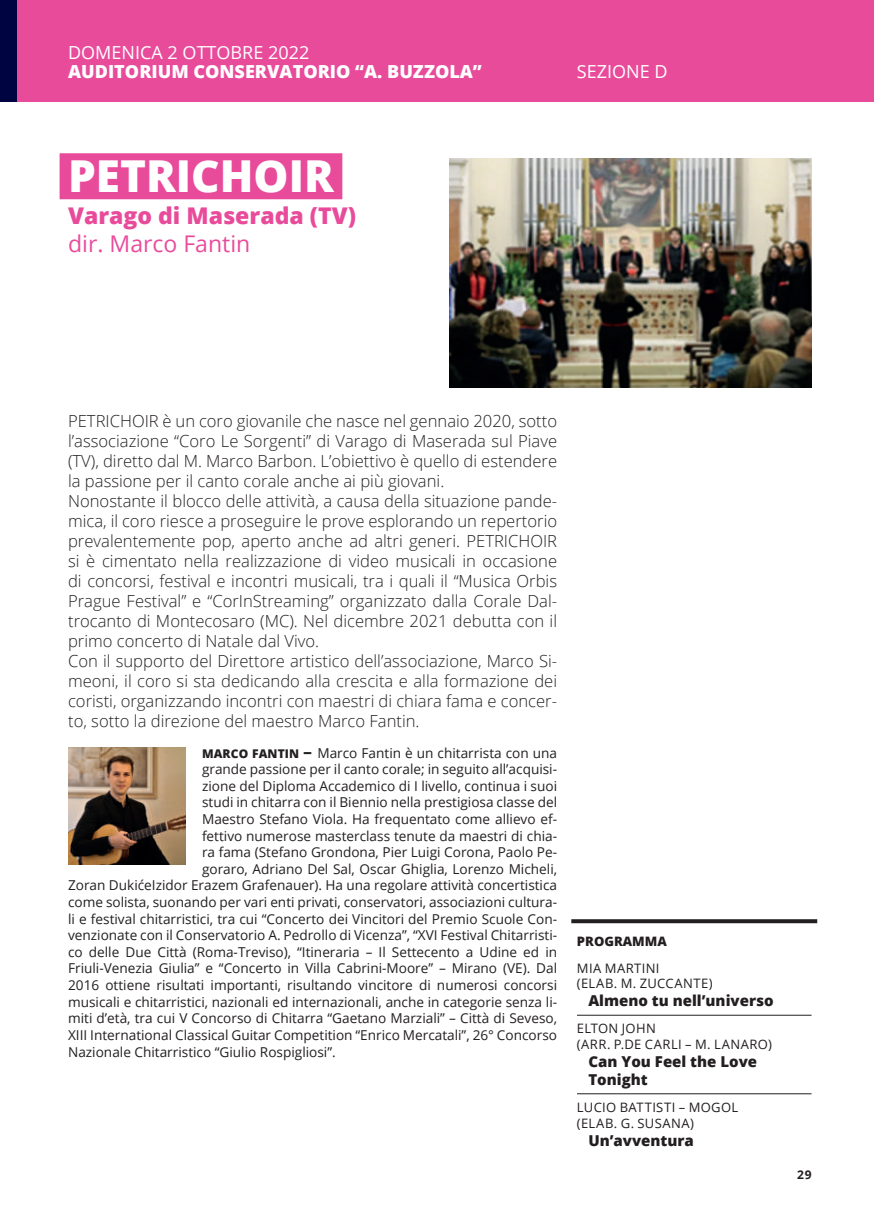
<style>
.page{position:relative;width:874px;height:1225px;background:#fff}
.page>*{position:absolute;margin:0;border:0;box-sizing:border-box;transform-origin:0 0}
.t1{font:800 44px "Open Sans";color:#fff}
.t2{font:800 23px "Open Sans";color:#e94b9b}
.t3{font:23px "Open Sans";color:#e94b9b}
.t4{font:800 18px "Open Sans";color:#fff}
.t5{font:18px "Open Sans";color:#fff}
.t6{font:300 16.6px/20px "Open Sans";color:#231f20}
.t7{font:800 15px/18px "Open Sans";color:#231f20}
.t8{font:13.6px "Open Sans";color:#231f20}
.t9{font:13px/15.6px "Open Sans";letter-spacing:.03em;color:#231f20}
.t10{font:800 13px "Open Sans";color:#231f20}
.t11{font:700 12px "Open Sans";color:#231f20}
.s1{font-weight:800;font-size:12px}
.s2{font-weight:700;font-size:18px}
</style>
<div class="page">
<div style="left:17px;top:0;width:856px;height:102px;background:#e94b9b"></div>
<div style="left:0;top:0;width:17px;height:102px;background:#000541"></div>
<img style="left:449px;top:159px;width:362px;height:228px">
<img style="left:68px;top:747px;width:117px;height:117px">
<svg style="left:571px;top:919px;width:245px;height:4px"></svg>
<hr style="left:576px;top:1015px;width:235px;height:1px;background:#231f20">
<hr style="left:576px;top:1093px;width:235px;height:1px;background:#231f20">
<div style="left:60px;top:153px;width:282px;height:46px;background:#e94b9b"></div>
<h3 class="t5" style="left:68px;top:40px;width:243px">DOMENICA 2 OTTOBRE 2022</h3>
<h3 class="t4" style="left:68px;top:58px;width:415px">AUDITORIUM CONSERVATORIO “A. BUZZOLA”</h3>
<h1 class="t1" style="left:68px;top:143px;width:267px">PETRICHOIR</h1>
<h2 class="t2" style="left:68px;top:199px;width:289px">Varago di Maserada (TV)</h2>
<h2 class="t3" style="left:68px;top:228px;width:183px">dir. Marco Fantin</h2>
<h3 class="t5" style="left:576px;top:59px;width:92px">SEZIONE D</h3>
<p class="t6" style="left:68px;top:410px;width:490px">PETRICHOIR è un coro giovanile che nasce nel gennaio 2020, sotto l’associazione “Coro Le Sorgenti” di Varago di Maserada sul Piave (TV), diretto dal M. Marco Barbon. L’obiettivo è quello di estendere la passione per il canto corale anche ai più giovani.<br>Nonostante il blocco delle attività, a causa della situazione pande&shy;mica, il coro riesce a proseguire le prove esplorando un repertorio prevalentemente pop, aperto anche ad altri generi. PETRICHOIR si è cimentato nella realizzazione di video musicali in occasione di concorsi, festival e incontri musicali, tra i quali il “Musica Orbis Prague Festival” e “CorInStreaming” organizzato dalla Corale Dal&shy;trocanto di Montecosaro (MC). Nel dicembre 2021 debutta con il primo concerto di Natale dal Vivo.<br>Con il supporto del Direttore artistico dell’associazione, Marco Si&shy;meoni, il coro si sta dedicando alla crescita e alla formazione dei coristi, organizzando incontri con maestri di chiara fama e concer&shy;to, sotto la direzione del maestro Marco Fantin.</p>
<p class="t8" style="left:202px;top:743px;width:356px"><span class="s1">MARCO FANTIN</span> <span class="s2">–</span> Marco Fantin è un chitarrista con una</p>
<p class="t8" style="left:202px;top:760px;width:356px">grande passione per il canto corale; in seguito all’acquisi-</p>
<p class="t8" style="left:202px;top:776px;width:356px">zione del Diploma Accademico di I livello, continua i suoi</p>
<p class="t8" style="left:202px;top:793px;width:356px">studi in chitarra con il Biennio nella prestigiosa classe del</p>
<p class="t8" style="left:202px;top:809px;width:356px">Maestro Stefano Viola. Ha frequentato come allievo ef-</p>
<p class="t8" style="left:202px;top:826px;width:356px">fettivo numerose masterclass tenute da maestri di chia-</p>
<p class="t8" style="left:202px;top:843px;width:356px">ra fama (Stefano Grondona, Pier Luigi Corona, Paolo Pe-</p>
<p class="t8" style="left:202px;top:859px;width:356px">goraro, Adriano Del Sal, Oscar Ghiglia, Lorenzo Micheli,</p>
<p class="t8" style="left:68px;top:876px;width:490px">Zoran DukićeIzidor Erazem Grafenauer). Ha una regolare attività concertistica</p>
<p class="t8" style="left:68px;top:892px;width:490px">come solista, suonando per vari enti privati, conservatori, associazioni cultura-</p>
<p class="t8" style="left:68px;top:909px;width:490px">li e festival chitarristici, tra cui “Concerto dei Vincitori del Premio Scuole Con-</p>
<p class="t8" style="left:68px;top:926px;width:490px">venzionate con il Conservatorio A. Pedrollo di Vicenza”, “XVI Festival Chitarristi-</p>
<p class="t8" style="left:68px;top:942px;width:490px">co delle Due Città (Roma-Treviso), “Itineraria – Il Settecento a Udine ed in</p>
<p class="t8" style="left:68px;top:959px;width:490px">Friuli-Venezia Giulia” e “Concerto in Villa Cabrini-Moore” – Mirano (VE). Dal</p>
<p class="t8" style="left:68px;top:975px;width:490px">2016 ottiene risultati importanti, risultando vincitore di numerosi concorsi</p>
<p class="t8" style="left:68px;top:992px;width:490px">musicali e chitarristici, nazionali ed internazionali, anche in categorie senza li-</p>
<p class="t8" style="left:68px;top:1009px;width:490px">miti d’età, tra cui V Concorso di Chitarra “Gaetano Marziali” – Città di Seveso,</p>
<p class="t8" style="left:68px;top:1025px;width:490px">XIII International Classical Guitar Competition “Enrico Mercatali”, 26° Concorso</p>
<p class="t8" style="left:68px;top:1042px;width:269px">Nazionale Chitarristico “Giulio Rospigliosi”.</p>
<p class="t10" style="left:576px;top:931px;width:91px">PROGRAMMA</p>
<p class="t9" style="left:576px;top:960px;width:137px">MIA MARTINI<br>(ELAB. M. ZUCCANTE)</p>
<p class="t7" style="left:588px;top:991px;width:187px">Almeno tu nell’universo</p>
<p class="t9" style="left:576px;top:1020px;width:196px">ELTON JOHN<br>(ARR. P.DE CARLI – M. LANARO)</p>
<p class="t7" style="left:588px;top:1051px;width:170px">Can You Feel the Love<br>Tonight</p>
<p class="t9" style="left:576px;top:1099px;width:163px">LUCIO BATTISTI – MOGOL (ELAB. G. SUSANA)</p>
<p class="t7" style="left:588px;top:1130px;width:107px">Un’avventura</p>
<p class="t11" style="left:796px;top:1166px;width:16px">29</p>
</div>
